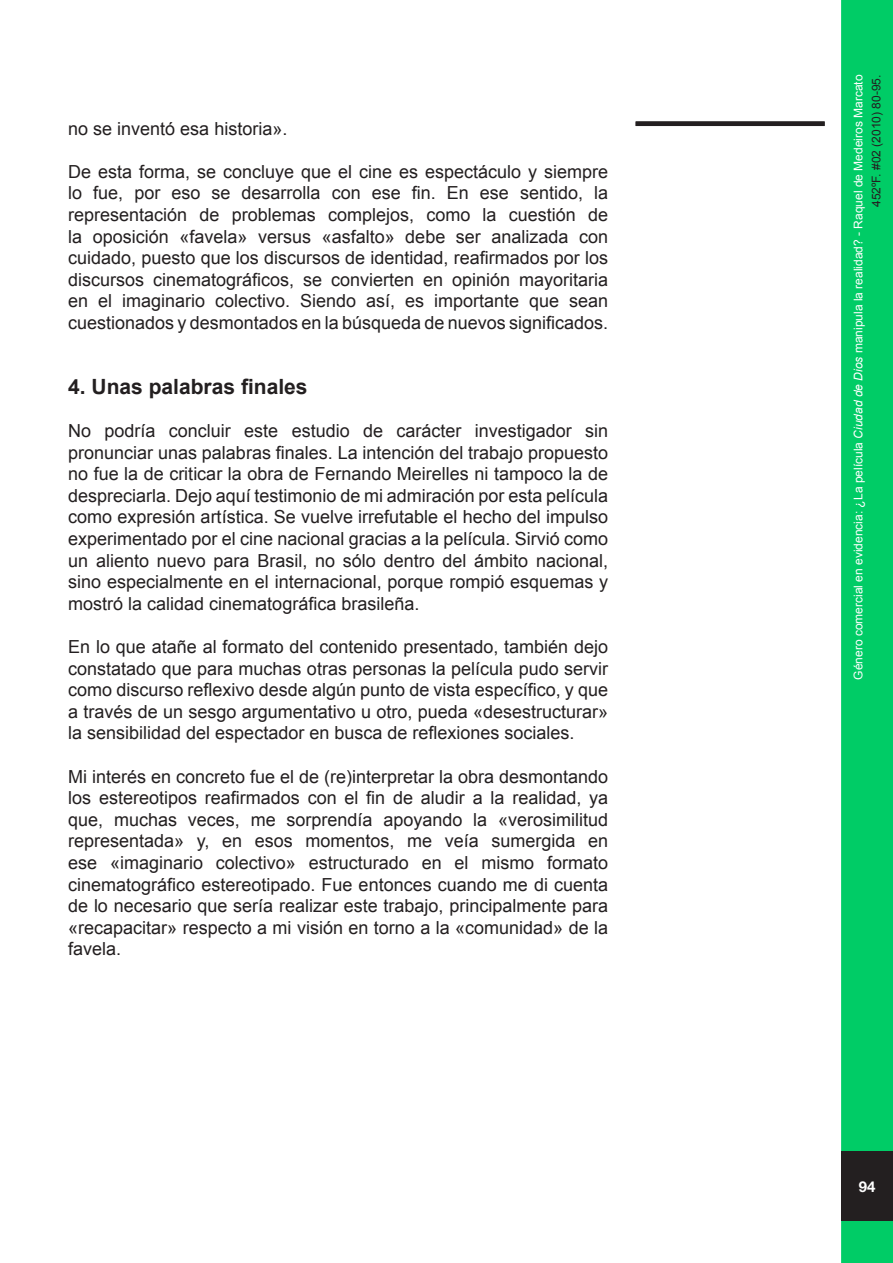
<style>
.page{position:relative;width:893px;height:1263px;background:#fff}
.page>*{position:absolute;margin:0;border:0;box-sizing:border-box;transform-origin:0 0}
.t1{font:700 21px "Arial";color:#231f20}
.t2{font:18px/21.6px "Arial";color:#231f20;text-align:justify}
.t3{font:700 15px "Helvetica Neue";color:#fff}
.t4{font:12px/18px "Arial";color:#fff;text-align:right}
.s1{font-style:italic}
.s2{color:#231f20}
</style>
<div class="page">
<div style="left:841px;top:0;width:52px;height:1263px;background:#0c6"></div>
<div style="left:841px;top:1151px;width:52px;height:70px;background:#231f20"></div>
<div style="left:636px;top:121px;width:189px;height:5px;background:#231f20"></div>
<p class="t2" style="left:68px;top:118px;width:221px">no se inventó esa historia».</p>
<p class="t2" style="left:68px;top:161px;width:541px">De esta forma, se concluye que el cine es espectáculo y siempre lo fue, por eso se desarrolla con ese fin. En ese sentido, la representación de problemas complejos, como la cuestión de la oposición «favela» versus «asfalto» debe ser analizada con cuidado, puesto que los discursos de identidad, reafirmados por los discursos cinematográficos, se convierten en opinión mayoritaria en el imaginario colectivo. Siendo así, es importante que sean cuestionados y desmontados en la búsqueda de nuevos significados.</p>
<p class="t1" style="left:68px;top:372px;width:241px">4. Unas palabras finales</p>
<p class="t2" style="left:68px;top:420px;width:541px">No podría concluir este estudio de carácter investigador sin pronunciar unas palabras finales. La intención del trabajo propuesto no fue la de criticar la obra de Fernando Meirelles ni tampoco la de despreciarla. Dejo aquí testimonio de mi admiración por esta película como expresión artística. Se vuelve irrefutable el hecho del impulso experimentado por el cine nacional gracias a la película. Sirvió como un aliento nuevo para Brasil, no sólo dentro del ámbito nacional, sino especialmente en el internacional, porque rompió esquemas y mostró la calidad cinematográfica brasileña.</p>
<p class="t2" style="left:68px;top:636px;width:541px">En lo que atañe al formato del contenido presentado, también dejo constatado que para muchas otras personas la película pudo servir como discurso reflexivo desde algún punto de vista específico, y que a través de un sesgo argumentativo u otro, pueda «desestructurar» la sensibilidad del espectador en busca de reflexiones sociales.</p>
<p class="t2" style="left:68px;top:766px;width:541px">Mi interés en concreto fue el de (re)interpretar la obra desmontando los estereotipos reafirmados con el fin de aludir a la realidad, ya que, muchas veces, me sorprendía apoyando la «verosimilitud representada» y, en esos momentos, me veía sumergida en ese «imaginario colectivo» estructurado en el mismo formato cinematográfico estereotipado. Fue entonces cuando me di cuenta de lo necesario que sería realizar este trabajo, principalmente para «recapacitar» respecto a mi visión en torno a la «comunidad» de la favela.</p>
<p class="t4" style="left:849px;top:680px;width:606px;rotate:-90deg">Género comercial en evidencia: ¿La película <span class="s1">Ciudad de Dios</span> manipula la realidad? - Raquel de Medeiros Marcato<br><span class="s2">452ºF. #02 (2010) 80-95.</span></p>
<p class="t3" style="left:859px;top:1177px;width:18px">94</p>
</div>
